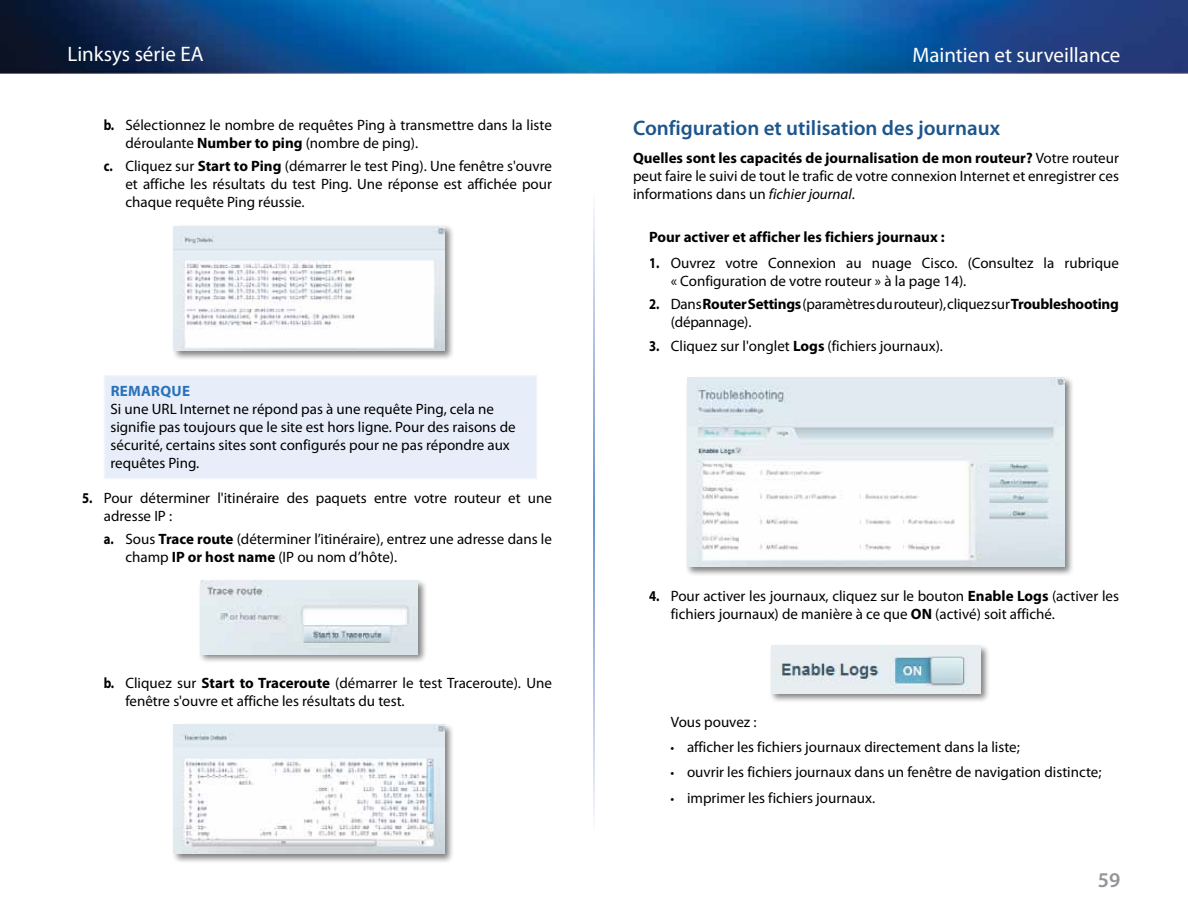
<style>
.page{position:relative;width:1188px;height:918px;background:#fff}
.page>*{position:absolute;margin:0;border:0;box-sizing:border-box;transform-origin:0 0}
.t1{font:600 21px "Myriad Pro";color:#1d558d}
.t2{font:21px "Myriad Pro";color:#fff}
.t3{font:600 21px "Myriad Pro";color:#939598}
.t4{font:15px/18px "Myriad Pro";color:#000}
.t5{font:700 15px "Myriad Pro";color:#000}
.s1{font-weight:700}
.s2{font-weight:700;color:#2972b9}
.s3{font-style:italic}
.s4{font-size:13.5px}
</style>
<div class="page">
<img style="left:0;top:0;width:1188px;height:73px">
<div style="left:171px;top:224px;width:283px;height:136px;background:#000;opacity:.5"></div>
<img style="left:174px;top:226px;width:270px;height:125px">
<div style="left:105px;top:376px;width:432px;height:102px;background:#e8eef9"></div>
<hr style="left:104px;top:376px;width:1px;height:102px;background:#f1f5fb">
<hr style="left:536px;top:376px;width:1px;height:102px;background:#f1f5fb">
<hr style="left:104px;top:375px;width:433px;height:1px;background:#f1f5fb">
<hr style="left:104px;top:478px;width:433px;height:1px;background:#f1f5fb">
<div style="left:198px;top:578px;width:230px;height:86px;background:#000;opacity:.5"></div>
<img style="left:200px;top:581px;width:218px;height:73px">
<div style="left:171px;top:722px;width:283px;height:142px;background:#000;opacity:.5"></div>
<img style="left:174px;top:725px;width:270px;height:129px">
<div style="left:685px;top:375px;width:390px;height:201px;background:#000;opacity:.5"></div>
<img style="left:687px;top:378px;width:378px;height:189px">
<div style="left:769px;top:644px;width:221px;height:59px;background:#000;opacity:.5"></div>
<img style="left:771px;top:646px;width:210px;height:47px">
<p class="t2" style="left:68px;top:41px;width:138px">Linksys série EA</p>
<p class="t2" style="left:912px;top:42px;width:210px">Maintien et surveillance</p>
<p class="t4" style="left:125px;top:116px;width:428px;text-indent:-22px"><span class="s1">b.</span> Sélectionnez le nombre de requêtes Ping à transmettre dans la liste déroulante <span class="s1">Number to ping</span> (nombre de ping).</p>
<p class="t4" style="left:125px;top:157px;width:428px;text-align:justify;text-indent:-22px"><span class="s1">c.</span> Cliquez sur <span class="s1">Start to Ping</span> (démarrer le test Ping). Une fenêtre s'ouvre et affiche les résultats du test Ping. Une réponse est affichée pour chaque requête Ping réussie.</p>
<p class="t4" style="left:111px;top:381px;width:407px"><span class="s2">Rem arque<br></span>Si une URL Internet ne répond pas à une requête Ping, cela ne signifie pas toujours que le site est hors ligne. Pour des raisons de sécurité, certains sites sont configurés pour ne pas répondre aux requêtes Ping.</p>
<p class="t4" style="left:104px;top:488px;width:450px;text-indent:-22px"><span class="s1">5.</span> Pour déterminer l'itinéraire des paquets entre votre routeur et une adresse IP :</p>
<p class="t4" style="left:125px;top:530px;width:428px;text-indent:-22px"><span class="s1">a.</span> Sous <span class="s1">Trace route</span> (déterminer l’itinéraire), entrez une adresse dans le champ <span class="s1">IP or host name</span> (IP ou nom d’hôte).</p>
<p class="t4" style="left:125px;top:674px;width:428px;text-indent:-22px"><span class="s1">b.</span> Cliquez sur <span class="s1">Start to Traceroute</span> (démarrer le test Traceroute). Une fenêtre s'ouvre et affiche les résultats du test.</p>
<p class="t1" style="left:633px;top:114px;width:369px">Configuration et utilisation des journaux</p>
<p class="t4" style="left:633px;top:149px;width:488px;text-align:justify"><span class="s1">Quelles sont les capacités de journalisation de mon routeur?</span> Votre routeur peut faire le suivi de tout le trafic de votre connexion Internet et enregistrer ces informations dans un <span class="s3">fichier journal</span>.</p>
<p class="t5" style="left:649px;top:227px;width:297px">Pour activer et afficher les fichiers journaux :</p>
<p class="t4" style="left:671px;top:253px;width:450px;text-indent:-22px"><span class="s1">1.</span> Ouvrez votre Connexion au nuage Cisco. (Consultez la rubrique « Configuration de votre routeur » à la page 14).</p>
<p class="t4" style="left:671px;top:295px;width:450px;text-indent:-22px"><span class="s1">2.</span> Dans <span class="s1">Router Settings</span> (paramètres du routeur), cliquez sur <span class="s1">Troubleshooting </span>(dépannage).</p>
<p class="t4" style="left:649px;top:336px;width:295px"><span class="s1">3.</span> Cliquez sur l'onglet <span class="s1">Logs</span> (fichiers journaux).</p>
<p class="t4" style="left:671px;top:586px;width:450px;text-indent:-22px"><span class="s1">4.</span> Pour activer les journaux, cliquez sur le bouton <span class="s1">Enable Logs</span> (activer les fichiers journaux) de manière à ce que <span class="s1">ON</span> (activé) soit affiché.</p>
<p class="t4" style="left:671px;top:713px;width:87px">Vous pouvez :</p>
<p class="t4" style="left:670px;top:738px;width:351px"><span class="s4">•</span> afficher les fichiers journaux directement dans la liste;</p>
<p class="t4" style="left:670px;top:763px;width:433px"><span class="s4">•</span> ouvrir les fichiers journaux dans un fenêtre de navigation distincte;</p>
<p class="t4" style="left:670px;top:789px;width:206px"><span class="s4">•</span> imprimer les fichiers journaux.</p>
<p class="t3" style="left:1098px;top:867px;width:24px">59</p>
</div>
